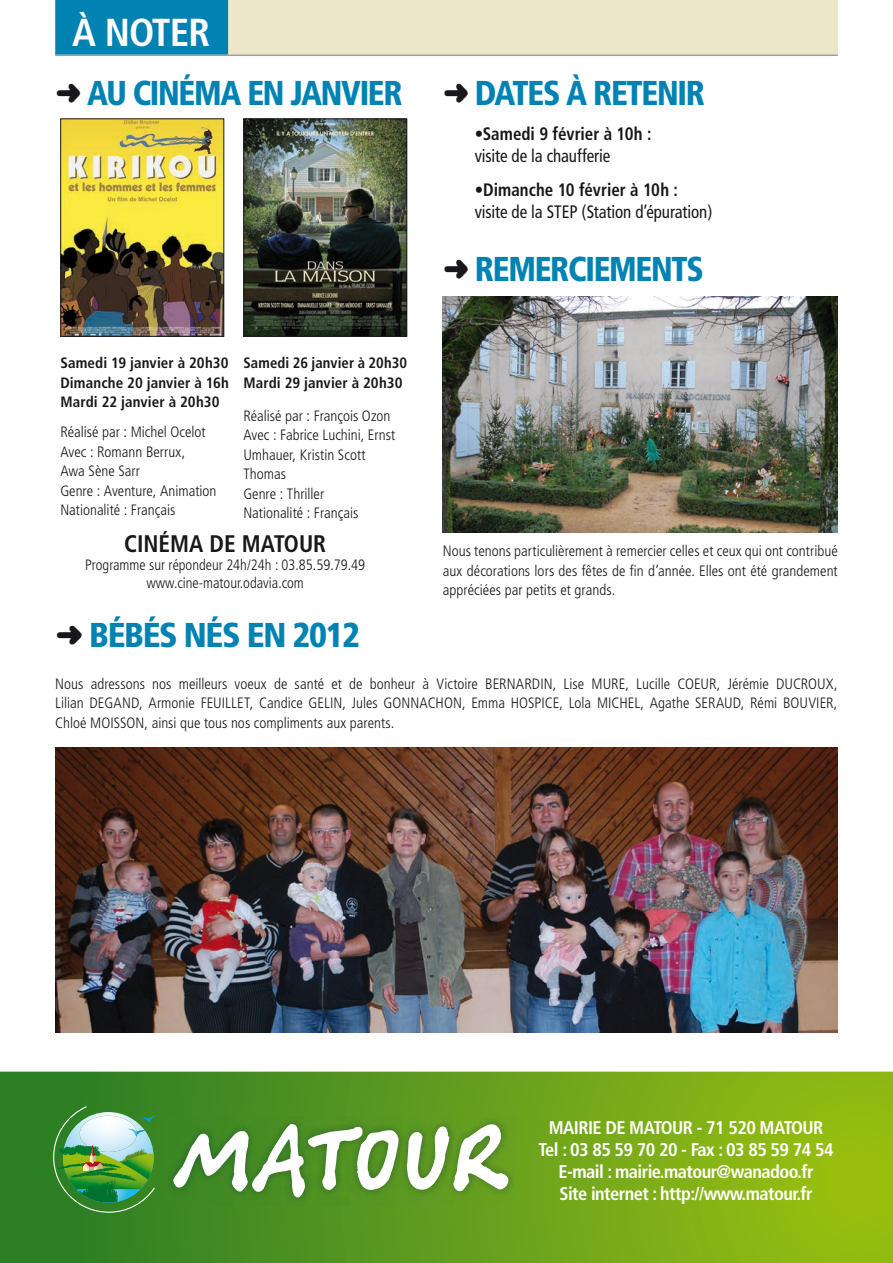
<style>
.page{position:relative;width:893px;height:1263px;background:#fff}
.page>*{position:absolute;margin:0;border:0;box-sizing:border-box;transform-origin:0 0}
.t1{font:88.8px "Berranger Hand ITC Std";color:#fff}
.t2{font:700 condensed 39px "Frutiger";letter-spacing:-.02em;color:#fff}
.t3{font:900 condensed 34.5px "Frutiger";letter-spacing:-.04em;color:#0083b2;scale:.94 1}
.t4{font:900 condensed 34.5px "Frutiger";letter-spacing:-.04em;color:#0083b2}
.t5{font:700 condensed 24px "Frutiger";color:#1a171c}
.t6{font:700 condensed 18.3px/22px "Frutiger";letter-spacing:-.03em;color:#fff;text-align:center}
.t7{font:condensed 18px "Frutiger";letter-spacing:-.005em;color:#1a171c;scale:.94 1}
.t8{font:700 condensed 18px "Frutiger";color:#1a171c;scale:.94 1}
.t9{font:300 condensed 15px/19.5px "Frutiger";color:#1a171c;text-align:justify}
.t10{font:700 condensed 15px/19.5px "Frutiger";letter-spacing:.01em;color:#1a171c;text-align:justify}
.s1{font-family:"Distro Bats";font-weight:400;font-stretch:normal;font-size:31.5px;color:#1a171c}
</style>
<div class="page">
<div style="left:55px;top:0;width:783px;height:55px;background:#eee6cb"></div>
<div style="left:55px;top:0;width:173px;height:55px;background:#0083b2"></div>
<hr style="left:55px;top:55px;width:783px;height:1px;background:#9d9ea0">
<svg style="left:0;top:1071px;width:893px;height:192px;background:#69a21c"></svg>
<img style="left:165px;top:1116px;width:352px;height:89px">
<svg style="left:53px;top:1106px;width:104px;height:107px;background:#63a561"></svg>
<img style="left:55px;top:748px;width:783px;height:284px">
<img style="left:62px;top:120px;width:160px;height:215px">
<div style="left:60px;top:118px;width:164px;height:219px;border:1px solid #1a171c"></div>
<img style="left:245px;top:120px;width:160px;height:215px">
<div style="left:243px;top:118px;width:164px;height:219px;border:1px solid #1a171c"></div>
<img style="left:443px;top:297px;width:395px;height:235px">
<h2 class="t2" style="left:72px;top:10px;width:140px">À NOTER</h2>
<h3 class="t3" style="left:55px;top:73px;width:371px"><span class="s1">b</span> AU CINÉMA EN JANVIER</h3>
<p class="t10" style="left:60px;top:353px;width:170px">Samedi 19 janvier à 20h30<br>Dimanche 20 janvier à 16h Mardi 22 janvier à 20h30</p>
<p class="t10" style="left:243px;top:353px;width:165px">Samedi 26 janvier à 20h30<br>Mardi 29 janvier à 20h30</p>
<p class="t9" style="left:243px;top:406px;width:153px;text-align:left">Réalisé par : François Ozon<br>Avec : Fabrice Luchini, Ernst<br>Umhauer, Kristin Scott<br>Thomas<br>Genre : Thriller<br>Nationalité : Français</p>
<p class="t9" style="left:60px;top:422px;width:158px;text-align:left">Réalisé par : Michel Ocelot<br>Avec : Romann Berrux,<br>Awa Sène Sarr<br>Genre : Aventure, Animation<br>Nationalité : Français</p>
<h3 class="t5" style="left:124px;top:530px;width:204px">CINÉMA DE MATOUR</h3>
<p class="t9" style="left:85px;top:556px;width:282px;line-height:18px;text-align:center">Programme sur répondeur 24h/24h : 03.85.59.79.49 www.cine-matour.odavia.com</p>
<h3 class="t3" style="left:443px;top:73px;width:280px"><span class="s1">b</span> DATES À RETENIR</h3>
<p class="t8" style="left:475px;top:123px;width:189px">•Samedi 9 février à 10h :</p>
<p class="t7" style="left:475px;top:145px;width:146px">visite de la chaufferie</p>
<p class="t8" style="left:475px;top:179px;width:218px">•Dimanche 10 février à 10h :</p>
<p class="t7" style="left:475px;top:201px;width:254px">visite de la STEP (Station d’épuration)</p>
<h3 class="t3" style="left:443px;top:248px;width:279px"><span class="s1">b</span> REMERCIEMENTS</h3>
<p class="t9" style="left:443px;top:541px;width:396px">Nous tenons particulièrement à remercier celles et ceux qui ont contribué aux décorations lors des fêtes de fin d’année. Elles ont été grandement appréciées par petits et grands.</p>
<h3 class="t4" style="left:55px;top:614px;width:306px"><span class="s1">b</span> BÉBÉS NÉS EN 2012</h3>
<p class="t9" style="left:55px;top:674px;width:784px">Nous adressons nos meilleurs voeux de santé et de bonheur à Victoire BERNARDIN, Lise MURE, Lucille COEUR, Jérémie DUCROUX, Lilian DEGAND, Armonie FEUILLET, Candice GELIN, Jules GONNACHON, Emma HOSPICE, Lola MICHEL, Agathe SERAUD, Rémi BOUVIER, Chloé MOISSON, ainsi que tous nos compliments aux parents.</p>
<h1 class="t1" style="left:175px;top:1096px;width:337px">MATOUR</h1>
<p class="t6" style="left:539px;top:1117px;width:297px">MAIRIE DE MATOUR - 71 520 MATOUR<br>Tel : 03 85 59 70 20 - Fax : 03 85 59 74 54<br>E-mail : mairie.matour@wanadoo.fr</p>
<p class="t6" style="left:559px;top:1183px;width:255px">Site internet : http://www.matour.fr</p>
</div>
